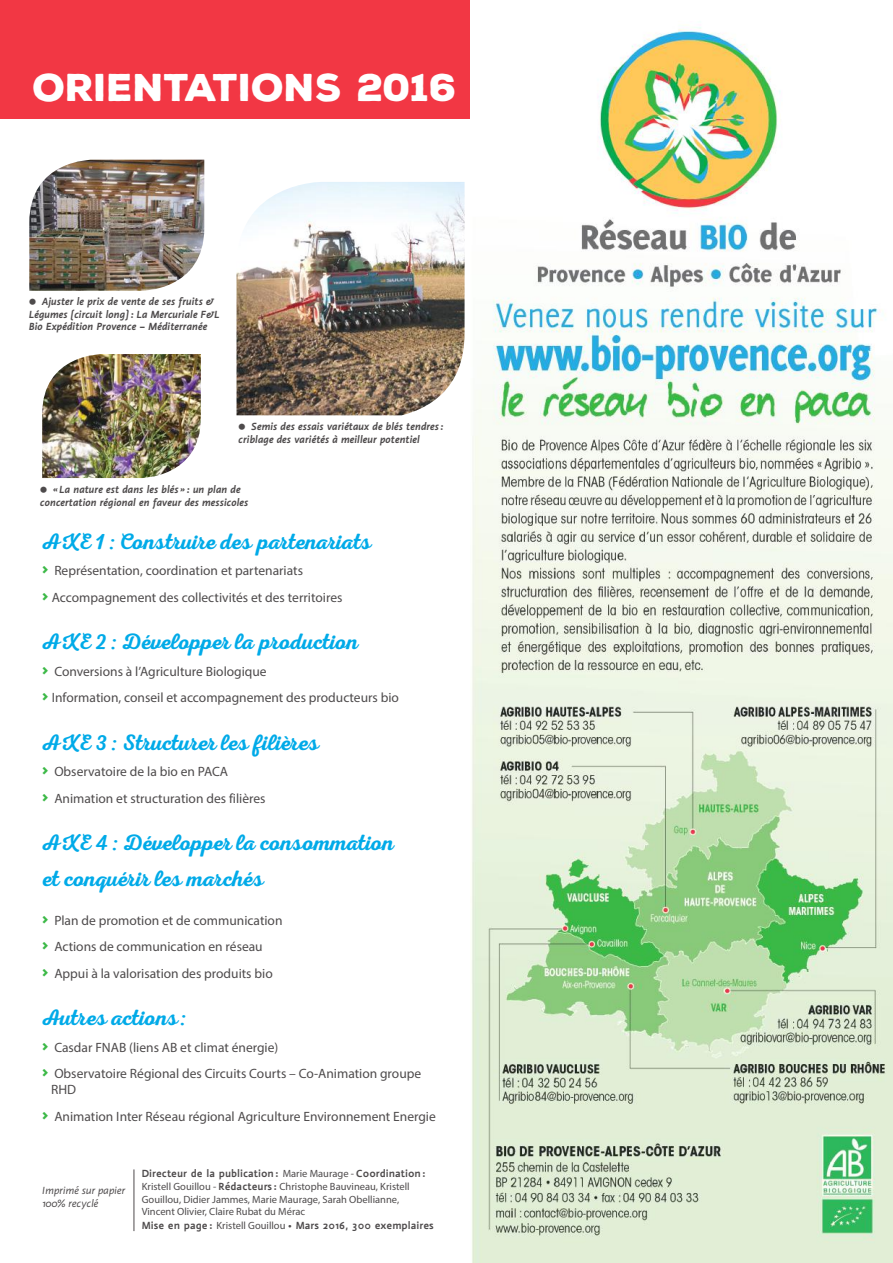
<style>
.page{position:relative;width:893px;height:1263px;background:#fff}
.page>*{position:absolute;margin:0;border:0;box-sizing:border-box;transform-origin:0 0}
.t1{font:900 37.5px "Nexa Rust Sans";color:#fff}
.t2{font:22.5px/35.5px "Nexa Rust Script S 00";color:#00aae8}
.t3{font:13.5px/26.5px "Myriad Pro";color:#4e4b4c}
.t4{font:italic 700 10.5px/12.6px "actor";color:#4e4b4c}
.t5{font:10.5px/12.6px "Myriad Pro";color:#4e4b4c}
.t6{font:700 10.5px "actor";color:#4e4b4c}
.t7{font:italic 10.5px/12.6px "actor";color:#4e4b4c}
.s1{font-family:"Delicious"}
.s2{font-family:"Nexa Rust Sans";font-weight:900;font-size:15px;color:#3cb947}
.s3{font-family:"Myriad Pro";font-weight:400}
.s4{font-family:"actor";font-weight:700}
</style>
<div class="page">
<div style="left:0;top:0;width:471px;height:118px;background:#f23744"></div>
<img style="left:472px;top:27px;width:421px;height:1236px">
<img style="left:29px;top:160px;width:175px;height:131px">
<img style="left:42px;top:354px;width:159px;height:124px">
<hr style="left:134px;top:1169px;width:1px;height:62px;background:#4e4b4c">
<img style="left:237px;top:182px;width:228px;height:233px">
<h1 class="t1" style="left:33px;top:63px;width:425px">ORIENTATIONS 2016</h1>
<p class="t4" style="left:29px;top:295px;width:192px"><span class="s1">≈</span> Ajuster le prix de vente de ses fruits &amp;<br>Légumes (circuit long): La Mercuriale F&amp;L<br>Bio Expédition Provence – Méditerranée</p>
<p class="t4" style="left:239px;top:420px;width:206px"><span class="s1">≈</span> Semis des essais variétaux de blés tendres : criblage des variétés à meilleur potentiel</p>
<p class="t4" style="left:40px;top:483px;width:210px"><span class="s1">≈</span> « La nature est dans les blés » : un plan de concertation régional en faveur des messicoles</p>
<h2 class="t2" style="left:43px;top:523px;width:330px">AXE 1 : Construire des partenariats</h2>
<p class="t3" style="left:43px;top:557px;width:301px"><span class="s2">&gt;</span> Représentation, coordination et partenariats<br><span class="s2">&gt;</span> Accompagnement des collectivités et des territoires</p>
<h2 class="t2" style="left:43px;top:624px;width:317px">AXE 2 : Développer la production</h2>
<p class="t3" style="left:43px;top:658px;width:358px"><span class="s2">&gt;</span> Conversions à l’Agriculture Biologique<br><span class="s2">&gt;</span> Information, conseil et accompagnement des producteurs bio</p>
<h2 class="t2" style="left:43px;top:724px;width:277px">AXE 3 : Structurer les filières</h2>
<p class="t3" style="left:43px;top:758px;width:225px"><span class="s2">&gt;</span> Observatoire de la bio en PACA<br><span class="s2">&gt;</span> Animation et structuration des filières</p>
<h2 class="t2" style="left:43px;top:825px;width:353px">AXE 4 : Développer la consommation et conquérir les marchés</h2>
<p class="t3" style="left:43px;top:906px;width:242px"><span class="s2">&gt;</span> Plan de promotion et de communication <span class="s2">&gt;</span> Actions de communication en réseau<br><span class="s2">&gt;</span> Appui à la valorisation des produits bio</p>
<h2 class="t2" style="left:43px;top:999px;width:145px">Autres actions :</h2>
<p class="t3" style="left:43px;top:1033px;width:380px"><span class="s2">&gt;</span> Casdar FNAB (liens AB et climat énergie)<br><span class="s2">&gt;</span> Observatoire Régional des Circuits Courts – Co-Animation groupe</p>
<p class="t3" style="left:43px;top:1076px;width:395px;text-indent:9px">RHD<br><span class="s2">&gt;</span> Animation Inter Réseau régional Agriculture Environnement Energie</p>
<p class="t7" style="left:43px;top:1184px;width:84px">Imprimé sur papier<br>100% recyclé</p>
<p class="t6" style="left:142px;top:1167px;width:286px">Directeur de la publication: <span class="s3">Marie Maurage -</span> Coordination:</p>
<p class="t5" style="left:142px;top:1180px;width:270px">Kristell Gouillou - <span class="s4">Rédacteurs :</span> Christophe Bauvineau, Kristell<br>Gouillou, Didier Jammes, Marie Maurage, Sarah Obellianne,<br>Vincent Olivier, Claire Rubat du Mérac</p>
<p class="t6" style="left:142px;top:1218px;width:294px">Mise en page: <span class="s3">Kristell Gouillou</span> • Mars 2016, 300 exemplaires</p>
</div>
